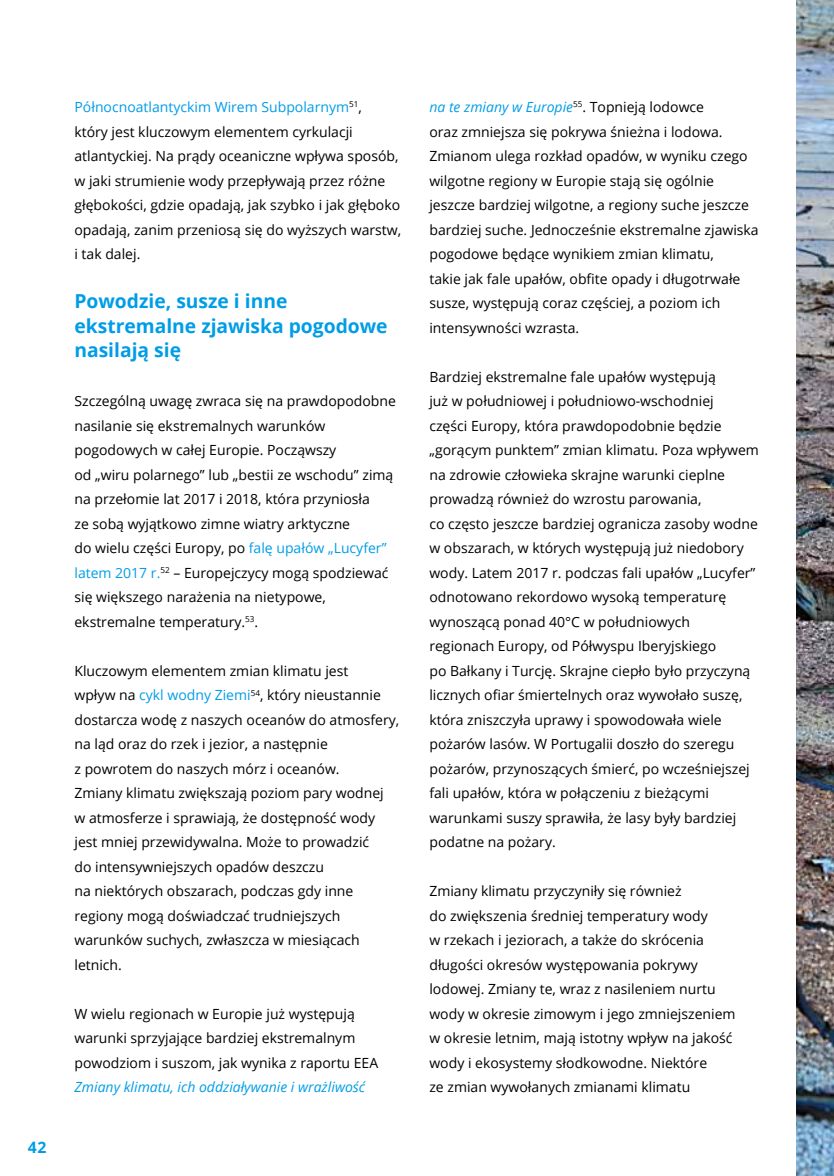
<style>
.page{position:relative;width:834px;height:1176px;background:#fff}
.page>*{position:absolute;margin:0;border:0;box-sizing:border-box;transform-origin:0 0}
.t1{font:700 19.25px/24.5px "Open Sans";color:#009de7}
.t2{font:700 15.75px "Open Sans";color:#009de7}
.t3{font:14px/24.5px "Open Sans";color:#000}
.t4{font:italic 14px "Open Sans";color:#009de7}
.s1{color:#009de7}
.s2{font-style:italic;color:#009de7}
</style>
<div class="page">
<img style="left:796px;top:0;width:37px;height:1176px">
<p class="t2" style="left:28px;top:1136px;width:20px">42</p>
<p class="t3" style="left:74px;top:94px;width:328px"><span class="s1">Północnoatlantyckim Wirem Subpolarnym</span><sup>51</sup>,<br>który jest kluczowym elementem cyrkulacji atlantyckiej. Na prądy oceaniczne wpływa sposób, w jaki strumienie wody przepływają przez różne głębokości, gdzie opadają, jak szybko i jak głęboko opadają, zanim przeniosą się do wyższych warstw, i tak dalej.</p>
<h1 class="t1" style="left:74px;top:288px;width:315px">Powodzie, susze i inne ekstremalne zjawiska pogodowe nasilają się</h1>
<p class="t3" style="left:74px;top:388px;width:323px">Szczególną uwagę zwraca się na prawdopodobne nasilanie się ekstremalnych warunków pogodowych w całej Europie. Począwszy<br>od „wiru polarnego” lub „bestii ze wschodu” zimą na przełomie lat 2017 i 2018, która przyniosła<br>ze sobą wyjątkowo zimne wiatry arktyczne<br>do wielu części Europy, po <span class="s1">falę upałów „Lucyfer” latem 2017 r.</span><sup>52</sup> – Europejczycy mogą spodziewać się większego narażenia na nietypowe, ekstremalne temperatury.<sup>53</sup>.</p>
<p class="t3" style="left:74px;top:658px;width:326px">Kluczowym elementem zmian klimatu jest<br>wpływ na <span class="s1">cykl wodny Ziemi</span><sup>54</sup>, który nieustannie dostarcza wodę z naszych oceanów do atmosfery, na ląd oraz do rzek i jezior, a następnie<br>z powrotem do naszych mórz i oceanów.<br>Zmiany klimatu zwiększają poziom pary wodnej<br>w atmosferze i sprawiają, że dostępność wody jest mniej przewidywalna. Może to prowadzić<br>do intensywniejszych opadów deszczu<br>na niektórych obszarach, podczas gdy inne regiony mogą doświadczać trudniejszych warunków suchych, zwłaszcza w miesiącach letnich.</p>
<p class="t3" style="left:74px;top:1001px;width:305px">W wielu regionach w Europie już występują warunki sprzyjające bardziej ekstremalnym powodziom i suszom, jak wynika z raportu EEA</p>
<p class="t4" style="left:74px;top:1077px;width:292px">Zmiany klimatu, ich oddziaływanie i wrażliwość</p>
<p class="t3" style="left:429px;top:94px;width:331px"><span class="s2">na te zmiany w Europie</span><sup>55</sup>. Topnieją lodowce<br>oraz zmniejsza się pokrywa śnieżna i lodowa.<br>Zmianom ulega rozkład opadów, w wyniku czego wilgotne regiony w Europie stają się ogólnie jeszcze bardziej wilgotne, a regiony suche jeszcze bardziej suche. Jednocześnie ekstremalne zjawiska pogodowe będące wynikiem zmian klimatu,<br>takie jak fale upałów, obfite opady i długotrwałe susze, występują coraz częściej, a poziom ich intensywności wzrasta.</p>
<p class="t3" style="left:429px;top:364px;width:331px">Bardziej ekstremalne fale upałów występują<br>już w południowej i południowo-wschodniej<br>części Europy, która prawdopodobnie będzie „gorącym punktem” zmian klimatu. Poza wpływem na zdrowie człowieka skrajne warunki cieplne prowadzą również do wzrostu parowania,<br>co często jeszcze bardziej ogranicza zasoby wodne w obszarach, w których występują już niedobory wody. Latem 2017 r. podczas fali upałów „Lucyfer” odnotowano rekordowo wysoką temperaturę wynoszącą ponad 40°C w południowych<br>regionach Europy, od Półwyspu Iberyjskiego<br>po Bałkany i Turcję. Skrajne ciepło było przyczyną licznych ofiar śmiertelnych oraz wywołało suszę, która zniszczyła uprawy i spowodowała wiele pożarów lasów. W Portugalii doszło do szeregu pożarów, przynoszących śmierć, po wcześniejszej fali upałów, która w połączeniu z bieżącymi warunkami suszy sprawiła, że lasy były bardziej podatne na pożary.</p>
<p class="t3" style="left:429px;top:878px;width:307px">Zmiany klimatu przyczyniły się również<br>do zwiększenia średniej temperatury wody<br>w rzekach i jeziorach, a także do skrócenia długości okresów występowania pokrywy lodowej. Zmiany te, wraz z nasileniem nurtu wody w okresie zimowym i jego zmniejszeniem w okresie letnim, mają istotny wpływ na jakość wody i ekosystemy słodkowodne. Niektóre<br>ze zmian wywołanych zmianami klimatu</p>
</div>
